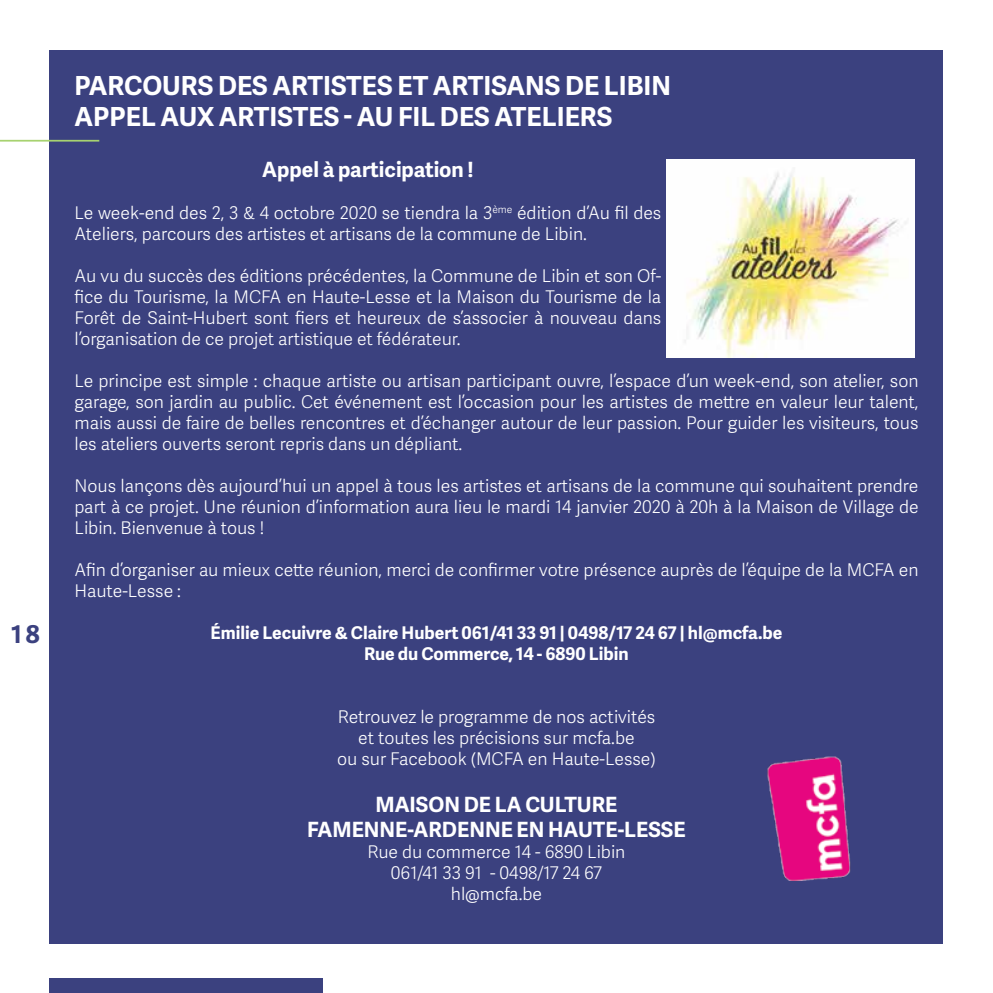
<style>
.page{position:relative;width:993px;height:993px;background:#fff}
.page>*{position:absolute;margin:0;border:0;box-sizing:border-box;transform-origin:0 0}
.t1{font:700 26.25px/31.5px "Adelle Sans";color:#fff}
.t2{font:700 24.5px "Adelle Sans";color:#3b417f}
.t3{font:700 21px/25.2px "Adelle Sans";color:#fff}
.t4{font:300 17.5px/21px "Adelle Sans";color:#fff;text-align:justify}
.t5{font:700 17.5px/21px "Adelle Sans";color:#fff;text-align:center}
</style>
<div class="page">
<div style="left:50px;top:977px;width:272px;height:15px;background:#3b417f"></div>
<div style="left:50px;top:50px;width:893px;height:893px;background:#3b417f"></div>
<hr style="left:0;top:140px;width:99px;height:1px;background:#a7d270">
<img style="left:666px;top:159px;width:248px;height:199px">
<img style="left:767px;top:756px;width:84px;height:124px">
<h2 class="t2" style="left:11px;top:615px;width:30px">18</h2>
<h1 class="t1" style="left:74px;top:69px;width:593px">Parcours des Artistes et Artisans de Libin<br>Appel aux artistes - AU FIL DES ATELIERs</h1>
<p class="t3" style="left:262px;top:156px;width:213px">Appel à participation !</p>
<p class="t4" style="left:74px;top:201px;width:588px">Le week-end des 2, 3 &amp; 4 octobre 2020 se tiendra la 3<sup>ème</sup> édition d’Au fil des<br>Ateliers, parcours des artistes et artisans de la commune de Libin.</p>
<p class="t4" style="left:74px;top:264px;width:588px">Au vu du succès des éditions précédentes, la Commune de Libin et son Of&shy;fice du Tourisme, la MCFA en Haute-Lesse et la Maison du Tourisme de la Forêt de Saint-Hubert sont fiers et heureux de s’associer à nouveau dans l’organisation de ce projet artistique et fédérateur.</p>
<p class="t4" style="left:74px;top:369px;width:845px">Le principe est simple : chaque artiste ou artisan participant ouvre, l’espace d’un week-end, son atelier, son garage, son jardin au public. Cet événement est l’occasion pour les artistes de mettre en valeur leur talent, mais aussi de faire de belles rencontres et d’échanger autour de leur passion. Pour guider les visiteurs, tous les ateliers ouverts seront repris dans un dépliant.</p>
<p class="t4" style="left:74px;top:474px;width:845px">Nous lançons dès aujourd’hui un appel à tous les artistes et artisans de la commune qui souhaitent prendre part à ce projet. Une réunion d’information aura lieu le mardi 14 janvier 2020 à 20h à la Maison de Village de Libin. Bienvenue à tous !</p>
<p class="t4" style="left:74px;top:558px;width:845px">Afin d’organiser au mieux cette réunion, merci de confirmer votre présence auprès de l’équipe de la MCFA en<br>Haute-Lesse :</p>
<p class="t5" style="left:210px;top:621px;width:573px">Émilie Lecuivre &amp; Claire Hubert 061/41 33 91 | 0498/17 24 67 | hl@mcfa.be<br>Rue du Commerce, 14 - 6890 Libin</p>
<p class="t4" style="left:337px;top:705px;width:320px;text-align:center">Retrouvez le programme de nos activités et toutes les précisions sur mcfa.be<br>ou sur Facebook (MCFA en Haute-Lesse)</p>
<p class="t3" style="left:307px;top:790px;width:285px;text-indent:68px">MAISON DE LA CU LTURE<br>FAMENNE-ARDENNE EN HAUTE</p>
<p class="t3" style="left:617px;top:815px;width:32px">-LESSE</p>
<p class="t4" style="left:367px;top:840px;width:259px;text-align:center">Rue du commerce 14 - 6890 Libin<br>061/41 33 91 - 0498/17 24 67 hl@mcfa.be</p>
</div>
